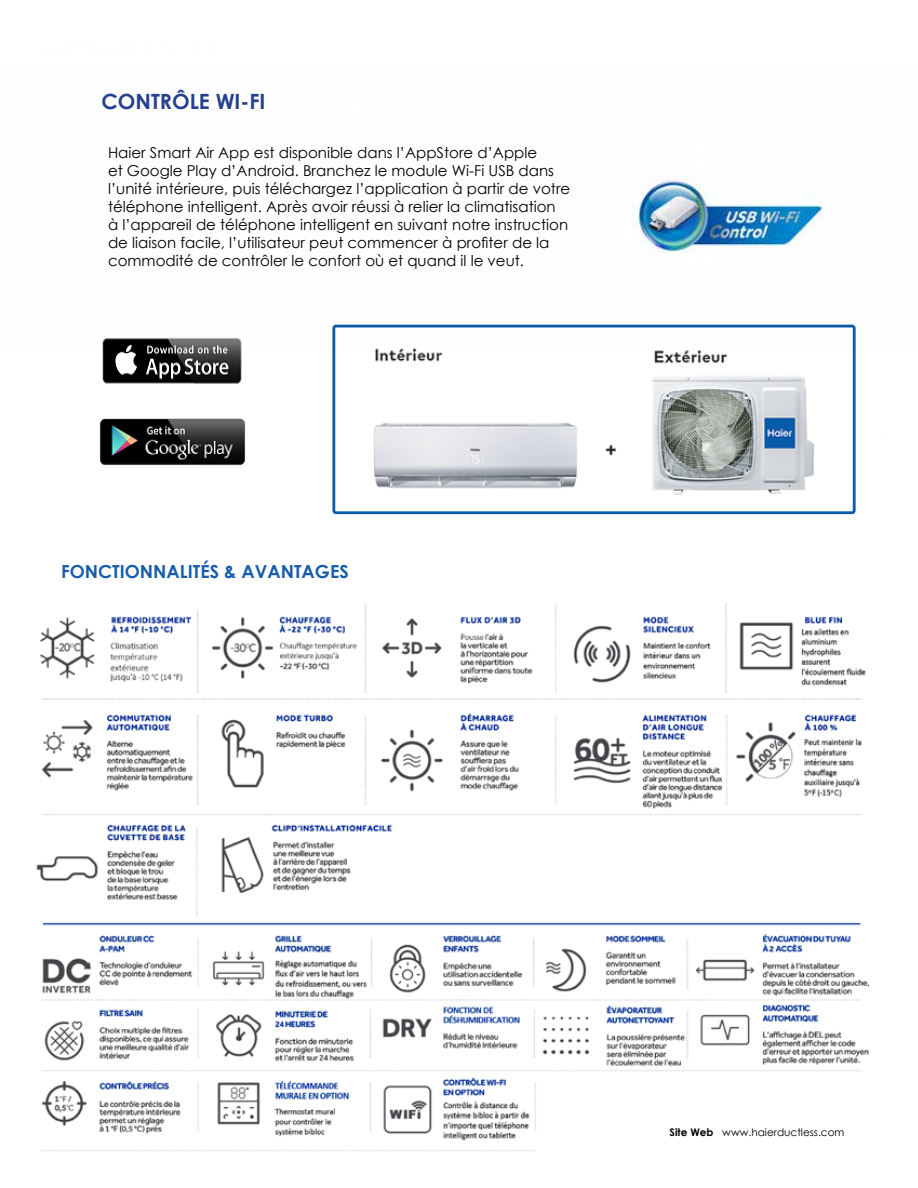
<style>
.page{position:relative;width:918px;height:1188px;background:#fff}
.page>*{position:absolute;margin:0;border:0;box-sizing:border-box;transform-origin:0 0}
.t1{font:700 21px "Century Gothic";color:#25408f}
.t2{font:700 18px "Century Gothic";color:#175dab}
.t3{font:15px/18px "Century Gothic";color:#000}
.t4{font:10.5px "Century Gothic";color:#000}
.s1{font-weight:700}
</style>
<div class="page">
<img style="left:36px;top:175px;width:833px;height:977px">
<img style="left:332px;top:325px;width:524px;height:189px">
<img style="left:632px;top:176px;width:191px;height:77px">
<img style="left:102px;top:338px;width:141px;height:47px">
<img style="left:99px;top:419px;width:147px;height:47px">
<h1 class="t1" style="left:102px;top:85px;width:165px">CONTRÔLE WI-FI</h1>
<p class="t3" style="left:108px;top:143px;width:464px">Haier Smart Air App est disponible dans l’AppStore d’Apple<br>et Google Play d’Android. Branchez le module Wi-Fi USB dans l’unité intérieure, puis téléchargez l’application à partir de votre téléphone intelligent. Après avoir réussi à relier la climatisation<br>à l’appareil de téléphone intelligent en suivant notre instruction de liaison facile, l’utilisateur peut commencer à profiter de la commodité de contrôler le confort où et quand il le veut.</p>
<p class="t2" style="left:61px;top:557px;width:289px">FONCTIONNALITÉS &amp; AVANTAGES</p>
<p class="t4" style="left:670px;top:1125px;width:176px"><span class="s1">Site Web</span> www.haierductless.com</p>
</div>
